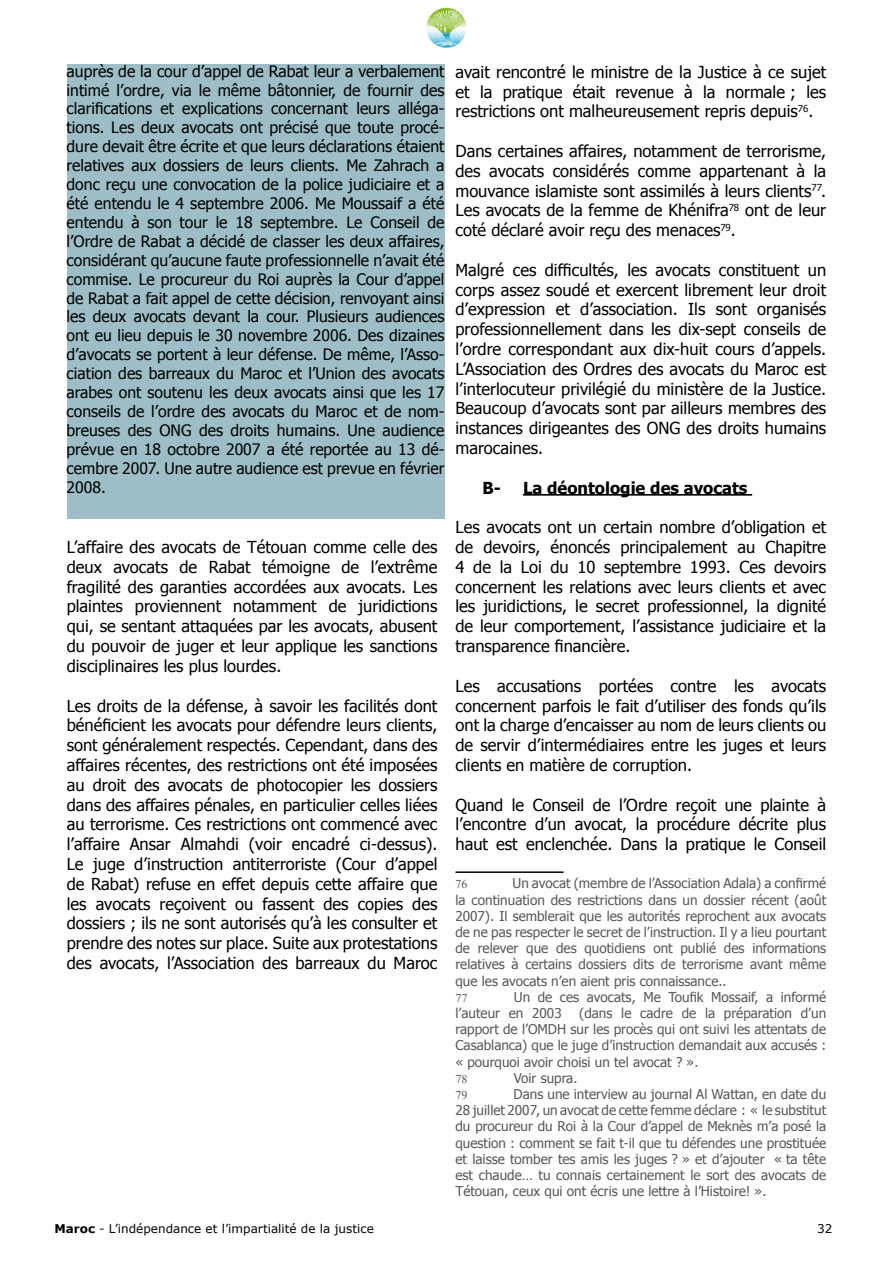
<style>
.page{position:relative;width:893px;height:1263px;background:#fff}
.page>*{position:absolute;margin:0;border:0;box-sizing:border-box;transform-origin:0 0}
.t1{font:16.5px/19.8px "Tahoma";color:#000;text-align:justify}
.t2{font:700 16.5px "Tahoma";color:#000}
.t3{font:15.75px/18.9px "Tahoma";color:#000;text-align:justify}
.t4{font:13.5px/16.2px "Tahoma";color:#58585a;text-align:justify}
.t5{font:12px "Verdana";color:#000}
.t6{font:12px "Times New Roman";color:#58585a}
.s1{font-weight:700}
</style>
<div class="page">
<svg style="left:426px;top:8px;width:40px;height:40px"></svg>
<hr style="left:523px;top:494px;width:229px;height:2px;background:#000">
<hr style="left:455px;top:871px;width:108px;height:2px;background:#000">
<div style="left:67px;top:65px;width:377px;height:454px;background:#9dbec6"></div>
<p class="t3" style="left:67px;top:61px;width:379px">auprès de la cour d’appel de Rabat leur a verbalement intimé l’ordre, via le même bâtonnier, de fournir des clarifications et explications concernant leurs alléga&shy;tions. Les deux avocats ont précisé que toute procé&shy;dure devait être écrite et que leurs déclarations étaient relatives aux dossiers de leurs clients. Me Zahrach a donc reçu une convocation de la police judiciaire et a été entendu le 4 septembre 2006. Me Moussaif a été entendu à son tour le 18 septembre. Le Conseil de l’Ordre de Rabat a décidé de classer les deux affaires, considérant qu’aucune faute professionnelle n’avait été commise. Le procureur du Roi auprès la Cour d’appel de Rabat a fait appel de cette décision, renvoyant ainsi les deux avocats devant la cour. Plusieurs audiences ont eu lieu depuis le 30 novembre 2006. Des dizaines d’avocats se portent à leur défense. De même, l’Asso&shy;ciation des barreaux du Maroc et l’Union des avocats arabes ont soutenu les deux avocats ainsi que les 17 conseils de l’ordre des avocats du Maroc et de nom&shy;breuses des ONG des droits humains. Une audience prévue en 18 octobre 2007 a été reportée au 13 dé&shy;cembre 2007. Une autre audience est prevue en février 2008.</p>
<p class="t1" style="left:67px;top:536px;width:372px">L’affaire des avocats de Tétouan comme celle des deux avocats de Rabat témoigne de l’extrême fragilité des garanties accordées aux avocats. Les plaintes proviennent notamment de juridictions qui, se sentant attaquées par les avocats, abusent du pouvoir de juger et leur applique les sanctions disciplinaires les plus lourdes.</p>
<p class="t1" style="left:67px;top:695px;width:372px">Les droits de la défense, à savoir les facilités dont bénéficient les avocats pour défendre leurs clients, sont généralement respectés. Cependant, dans des affaires récentes, des restrictions ont été imposées au droit des avocats de photocopier les dossiers dans des affaires pénales, en particulier celles liées au terrorisme. Ces restrictions ont commencé avec l’affaire Ansar Almahdi (voir encadré ci-dessus).<br>Le juge d’instruction antiterroriste (Cour d’appel de Rabat) refuse en effet depuis cette affaire que les avocats reçoivent ou fassent des copies des dossiers ; ils ne sont autorisés qu’à les consulter et prendre des notes sur place. Suite aux protestations des avocats, l’Association des barreaux du Maroc</p>
<p class="t1" style="left:455px;top:61px;width:372px">avait rencontré le ministre de la Justice à ce sujet et la pratique était revenue à la normale ; les restrictions ont malheureusement repris depuis<sup>76</sup>.</p>
<p class="t1" style="left:455px;top:140px;width:372px">Dans certaines affaires, notamment de terrorisme, des avocats considérés comme appartenant à la mouvance islamiste sont assimilés à leurs clients<sup>77</sup>.<br>Les avocats de la femme de Khénifra<sup>78</sup> ont de leur coté déclaré avoir reçu des menaces<sup>79</sup>.</p>
<p class="t1" style="left:455px;top:259px;width:372px">Malgré ces difficultés, les avocats constituent un corps assez soudé et exercent librement leur droit d’expression et d’association. Ils sont organisés professionnellement dans les dix-sept conseils de l’ordre correspondant aux dix-huit cours d’appels.<br>L’Association des Ordres des avocats du Maroc est l’interlocuteur privilégié du ministère de la Justice.<br>Beaucoup d’avocats sont par ailleurs membres des instances dirigeantes des ONG des droits humains marocaines.</p>
<p class="t2" style="left:482px;top:476px;width:20px">B-</p>
<p class="t2" style="left:523px;top:476px;width:226px">La déontologie des avocats</p>
<p class="t1" style="left:455px;top:516px;width:372px">Les avocats ont un certain nombre d’obligation et de devoirs, énoncés principalement au Chapitre 4 de la Loi du 10 septembre 1993. Ces devoirs concernent les relations avec leurs clients et avec les juridictions, le secret professionnel, la dignité de leur comportement, l’assistance judiciaire et la transparence financière.</p>
<p class="t1" style="left:455px;top:675px;width:372px">Les accusations portées contre les avocats concernent parfois le fait d’utiliser des fonds qu’ils ont la charge d’encaisser au nom de leurs clients ou de servir d’intermédiaires entre les juges et leurs clients en matière de corruption.</p>
<p class="t1" style="left:455px;top:794px;width:372px">Quand le Conseil de l’Ordre reçoit une plainte à l’encontre d’un avocat, la procédure décrite plus haut est enclenchée. Dans la pratique le Conseil</p>
<p class="t6" style="left:455px;top:876px;width:7px">76</p>
<p class="t4" style="left:455px;top:875px;width:372px;text-indent:57px">Un avocat (membre de l’Association Adala) a confirmé la continuation des restrictions dans un dossier récent (août 2007). Il semblerait que les autorités reprochent aux avocats de ne pas respecter le secret de l’instruction. Il y a lieu pourtant de relever que des quotidiens ont publié des informations relatives à certains dossiers dits de terrorisme avant même que les avocats n’en aient pris connaissance..</p>
<p class="t6" style="left:455px;top:990px;width:7px">77</p>
<p class="t4" style="left:455px;top:988px;width:372px;text-indent:58px">Un de ces avocats, Me Toufik Mossaif, a informé l’auteur en 2003</p>
<p class="t4" style="left:455px;top:1004px;width:372px;text-indent:124px">(dans le cadre de la préparation d’un rapport de l’OMDH sur les procès qui ont suivi les attentats de Casablanca) que le juge d’instruction demandait aux accusés : « pourquoi avoir choisi un tel avocat ? ».</p>
<p class="t6" style="left:455px;top:1071px;width:7px">78</p>
<p class="t4" style="left:514px;top:1069px;width:65px">Voir supra.</p>
<p class="t6" style="left:455px;top:1087px;width:7px">79</p>
<p class="t4" style="left:455px;top:1085px;width:372px;text-indent:58px">Dans une interview au journal Al Wattan, en date du 28 juillet 2007, un avocat de cette femme déclare : « le substitut du procureur du Roi à la Cour d’appel de Meknès m’a posé la question : comment se fait t-il que tu défendes une prostituée et laisse tomber tes amis les juges ? » et d’ajouter « ta tête est chaude… tu connais certainement le sort des avocats de Tétouan, ceux qui ont écris une lettre à l’Histoire! ».</p>
<p class="t5" style="left:54px;top:1221px;width:321px"><span class="s1">Maroc</span> - L’indépendance et l’impartialité de la justice</p>
<p class="t5" style="left:817px;top:1221px;width:17px">32</p>
</div>
